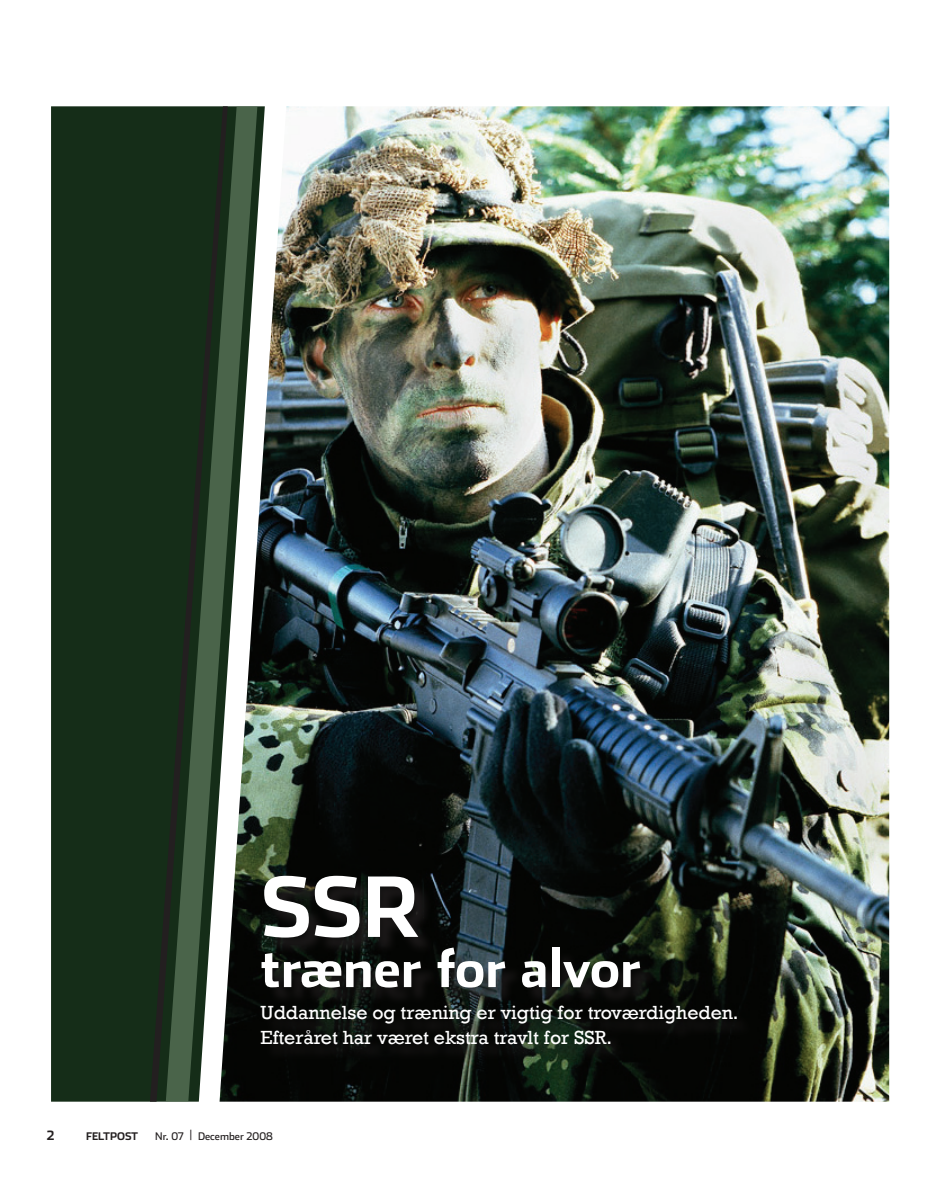
<style>
.page{position:relative;width:936px;height:1191px;background:#fff}
.page>*{position:absolute;margin:0;border:0;box-sizing:border-box;transform-origin:0 0}
.t1{font:700 82.5px "Stainless";color:#fff}
.t2{font:700 52.5px "Stainless";color:#fff}
.t3{font:19.5px/24px "Rockwell";color:#fff}
.t4{font:700 12.75px "Stainless";color:#231f20}
.t5{font:10.5px "Stainless";color:#231f20}
.t6{font:700 10.5px "Stainless";color:#231f20}
</style>
<div class="page">
<img style="left:265px;top:106px;width:624px;height:995px">
<svg style="left:51px;top:106px;width:214px;height:995px;fill:#152d18"></svg>
<svg style="left:228px;top:106px;width:29px;height:995px"></svg>
<svg style="left:150px;top:106px;width:78px;height:995px;fill:#152d18"></svg>
<div style="left:263px;top:878px;width:491px;height:184px;background:#231f20;opacity:.75"></div>
<h1 class="t1" style="left:260px;top:856px;width:161px">SSR</h1>
<h2 class="t2" style="left:260px;top:935px;width:382px">træner for alvor</h2>
<p class="t3" style="left:260px;top:1001px;width:479px">Uddannelse og træning er vigtig for troværdigheden.<br>Efteråret har været ekstra travlt for SSR.</p>
<p class="t4" style="left:47px;top:1127px;width:9px">2</p>
<p class="t6" style="left:86px;top:1129px;width:54px">FELTPOST</p>
<p class="t5" style="left:155px;top:1129px;width:119px">Nr. 07 | December 2008</p>
</div>
